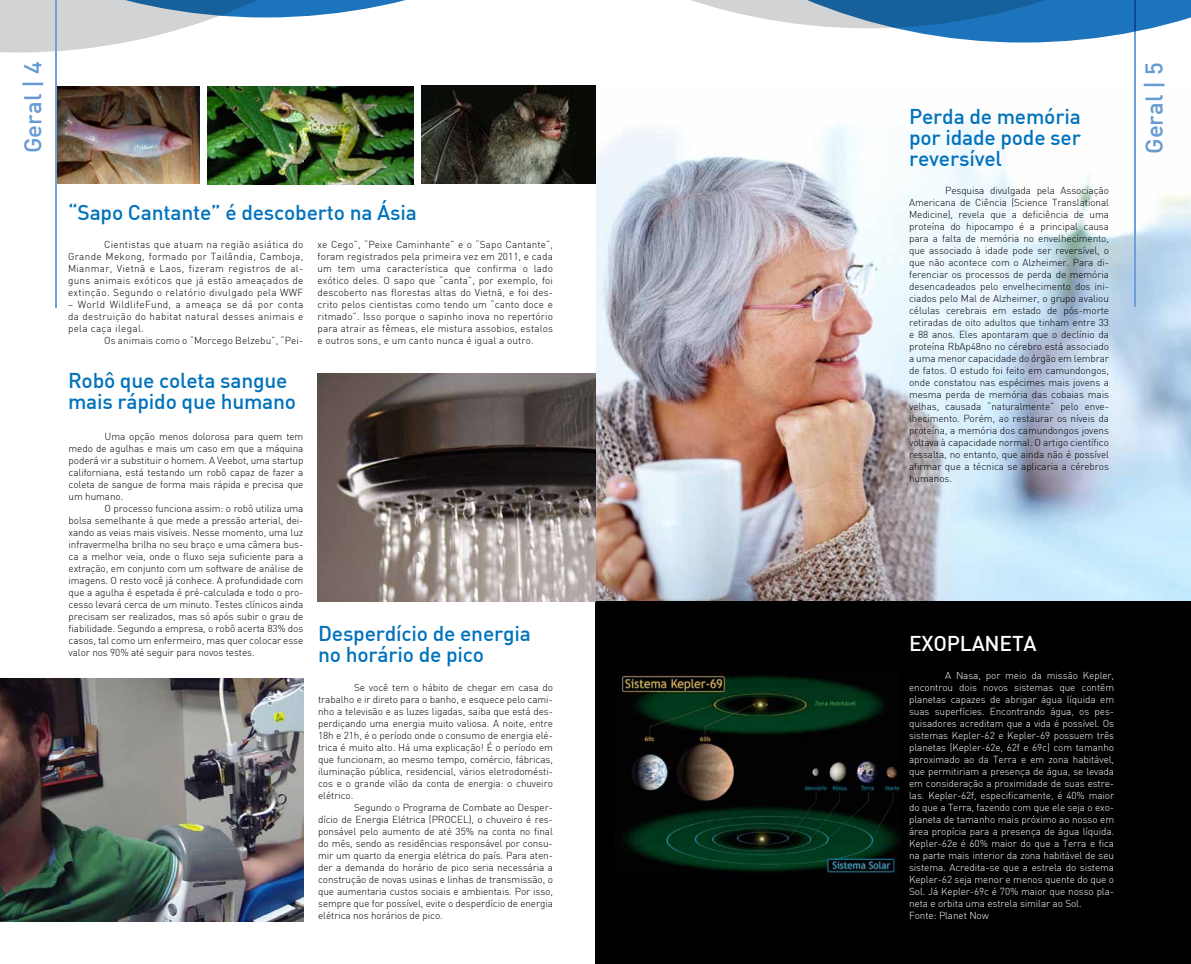
<style>
.page{position:relative;width:1191px;height:964px;background:#fff}
.page>*{position:absolute;margin:0;border:0;box-sizing:border-box;transform-origin:0 0}
.t1{font:500 24px "DIN";color:#659ad2}
.t2{font:500 21px/21px "DIN";letter-spacing:-.01em;color:#0072bc}
.t3{font:500 21px "DIN";letter-spacing:-.01em;color:#fff}
.t4{font:300 10px/12px "DIN";letter-spacing:-.01em;color:#000;text-align:justify}
.t5{font:300 10px/12px "DIN";letter-spacing:-.01em;color:#fff}
.t6{font:300 10px "DIN";letter-spacing:.01em;color:#000}
</style>
<div class="page">
<img style="left:596px;top:123px;width:595px;height:478px">
<div style="left:595px;top:601px;width:596px;height:363px;background:#000"></div>
<img style="left:57px;top:86px;width:142px;height:98px">
<img style="left:421px;top:85px;width:174px;height:99px">
<img style="left:207px;top:86px;width:207px;height:98px">
<img style="left:614px;top:671px;width:286px;height:204px">
<img style="left:0;top:679px;width:303px;height:242px">
<img style="left:317px;top:373px;width:278px;height:228px">
<hr style="left:1134px;top:0;width:2px;height:307px;background:#6f9fd5">
<hr style="left:55px;top:0;width:2px;height:307px;background:#6f9fd5">
<svg style="left:0;top:0;width:1191px;height:52px"></svg>
<h1 class="t1" style="left:17px;top:153px;width:93px;rotate:-90deg">Geral | 4</h1>
<h2 class="t2" style="left:68px;top:202px;width:350px">“Sapo Cantante” é descoberto na Ásia</h2>
<p class="t4" style="left:68px;top:238px;width:237px;text-indent:36px">Cientistas que atuam na região asiática do Grande Mekong, formado por Tailândia, Camboja, Mianmar, Vietnã e Laos, fizeram registros de al&shy;guns animais exóticos que já estão ameaçados de extinção. Segundo o relatório divulgado pela WWF</p>
<p class="t4" style="left:68px;top:298px;width:237px">– World WildlifeFund, a ameaça se dá por conta da destruição do habitat natural desses animais e pela caça ilegal.</p>
<p class="t6" style="left:104px;top:334px;width:201px">Os animais como o “Morcego Belzebu”, “Pei-</p>
<h2 class="t2" style="left:68px;top:369px;width:230px">Robô que coleta sangue mais rápido que humano</h2>
<p class="t4" style="left:69px;top:430px;width:236px;text-indent:36px">Uma opção menos dolorosa para quem tem medo de agulhas e mais um caso em que a máquina poderá vir a substituir o homem. A Veebot, uma startup californiana, está testando um robô capaz de fazer a coleta de sangue de forma mais rápida e precisa que um humano.</p>
<p class="t4" style="left:69px;top:502px;width:236px;text-indent:36px">O processo funciona assim: o robô utiliza uma bolsa semelhante à que mede a pressão arterial, dei&shy;xando as veias mais visíveis. Nesse momento, uma luz infravermelha brilha no seu braço e uma câmera bus&shy;ca a melhor veia, onde o fluxo seja suficiente para a extração, em conjunto com um software de análise de imagens. O resto você já conhece. A profundidade com que a agulha é espetada é pré-calculada e todo o pro&shy;cesso levará cerca de um minuto. Testes clínicos ainda precisam ser realizados, mas só após subir o grau de fiabilidade. Segundo a empresa, o robô acerta 83% dos casos, tal como um enfermeiro, mas quer colocar esse valor nos 90% até seguir para novos testes.</p>
<p class="t4" style="left:317px;top:238px;width:237px">xe Cego”, “Peixe Caminhante” e o “Sapo Cantante”, foram registrados pela primeira vez em 2011, e cada um tem uma característica que confirma o lado exótico deles. O sapo que “canta”, por exemplo, foi descoberto nas florestas altas do Vietnã, e foi des&shy;crito pelos cientistas como tendo um “canto doce e ritmado”. Isso porque o sapinho inova no repertório para atrair as fêmeas, ele mistura assobios, estalos e outros sons, e um canto nunca é igual a outro.</p>
<h2 class="t2" style="left:318px;top:622px;width:214px">Desperdício de energia no horário de pico</h2>
<p class="t4" style="left:318px;top:681px;width:236px;text-indent:36px">Se você tem o hábito de chegar em casa do trabalho e ir direto para o banho, e esquece pelo cami&shy;nho a televisão e as luzes ligadas, saiba que está des&shy;perdiçando uma energia muito valiosa. A noite, entre 18h e 21h, é o período onde o consumo de energia elé&shy;trica é muito alto. Há uma explicação! É o período em que funcionam, ao mesmo tempo, comércio, fábricas, iluminação pública, residencial, vários eletrodomésti&shy;cos e o grande vilão da conta de energia: o chuveiro elétrico.</p>
<p class="t4" style="left:318px;top:801px;width:236px;text-indent:36px">Segundo o Programa de Combate ao Desper&shy;dício de Energia Elétrica (PROCEL), o chuveiro é res&shy;ponsável pelo aumento de até 35% na conta no final do mês, sendo as residências responsável por consu&shy;mir um quarto da energia elétrica do país. Para aten&shy;der a demanda do horário de pico seria necessária a construção de novas usinas e linhas de transmissão, o que aumentaria custos sociais e ambientais. Por isso, sempre que for possível, evite o desperdício de energia elétrica nos horários de pico.</p>
<h2 class="t2" style="left:909px;top:105px;width:173px;text-align:justify">Perda de memória por idade pode ser reversível</h2>
<p class="t4" style="left:909px;top:184px;width:201px;text-indent:36px">Pesquisa divulgada pela Associação Americana de Ciência (Science Translational Medicine), revela que a deficiência de uma proteína do hipocampo é a principal causa para a falta de memória no envelhecimento, que associado à idade pode ser reversível, o que não acontece com o Alzheimer. Para di&shy;ferenciar os processos de perda de memória desencadeados pelo envelhecimento dos ini&shy;ciados pelo Mal de Alzheimer, o grupo avaliou células cerebrais em estado de pós-morte retiradas de oito adultos que tinham entre 33 e 88 anos. Eles apontaram que o declínio da proteína RbAp48no no cérebro está associado a uma menor capacidade do órgão em lembrar de fatos. O estudo foi feito em camundongos, onde constatou nas espécimes mais jovens a mesma perda de memória das cobaias mais velhas, causada “naturalmente” pelo enve&shy;lhecimento. Porém, ao restaurar os níveis da proteína, a memória dos camundongos jovens voltava à capacidade normal. O artigo científico ressalta, no entanto, que ainda não é possível afirmar que a técnica se aplicaria a cérebros humanos.</p>
<h1 class="t1" style="left:1138px;top:154px;width:93px;rotate:-90deg">Geral | 5</h1>
<h2 class="t3" style="left:909px;top:630px;width:129px">EXOPLANETA</h2>
<p class="t5" style="left:909px;top:669px;width:206px;text-indent:36px">A Nasa, por meio da missão Kepler, encontrou dois novos sistemas que contêm planetas capazes de abrigar água líquida em suas superfícies. Encontrando água, os pes&shy;quisadores acreditam que a vida é possível. Os sistemas Kepler-62 e Kepler-69 possuem três planetas (Kepler-62e, 62f e 69c) com tamanho aproximado ao da Terra e em zona habitável, que permitiriam a presença de água, se levada em consideração a proximidade de suas estre&shy;las. Kepler-62f, especificamente, é 40% maior do que a Terra, fazendo com que ele seja o exo&shy;planeta de tamanho mais próximo ao nosso em área propícia para a presença de água líquida.<br>Kepler-62e é 60% maior do que a Terra e fica na parte mais interior da zona habitável de seu sistema. Acredita-se que a estrela do sistema Kepler-62 seja menor e menos quente do que o Sol. Já Kepler-69c é 70% maior que nosso pla&shy;neta e orbita uma estrela similar ao Sol.<br>Fonte: Planet Now</p>
</div>
